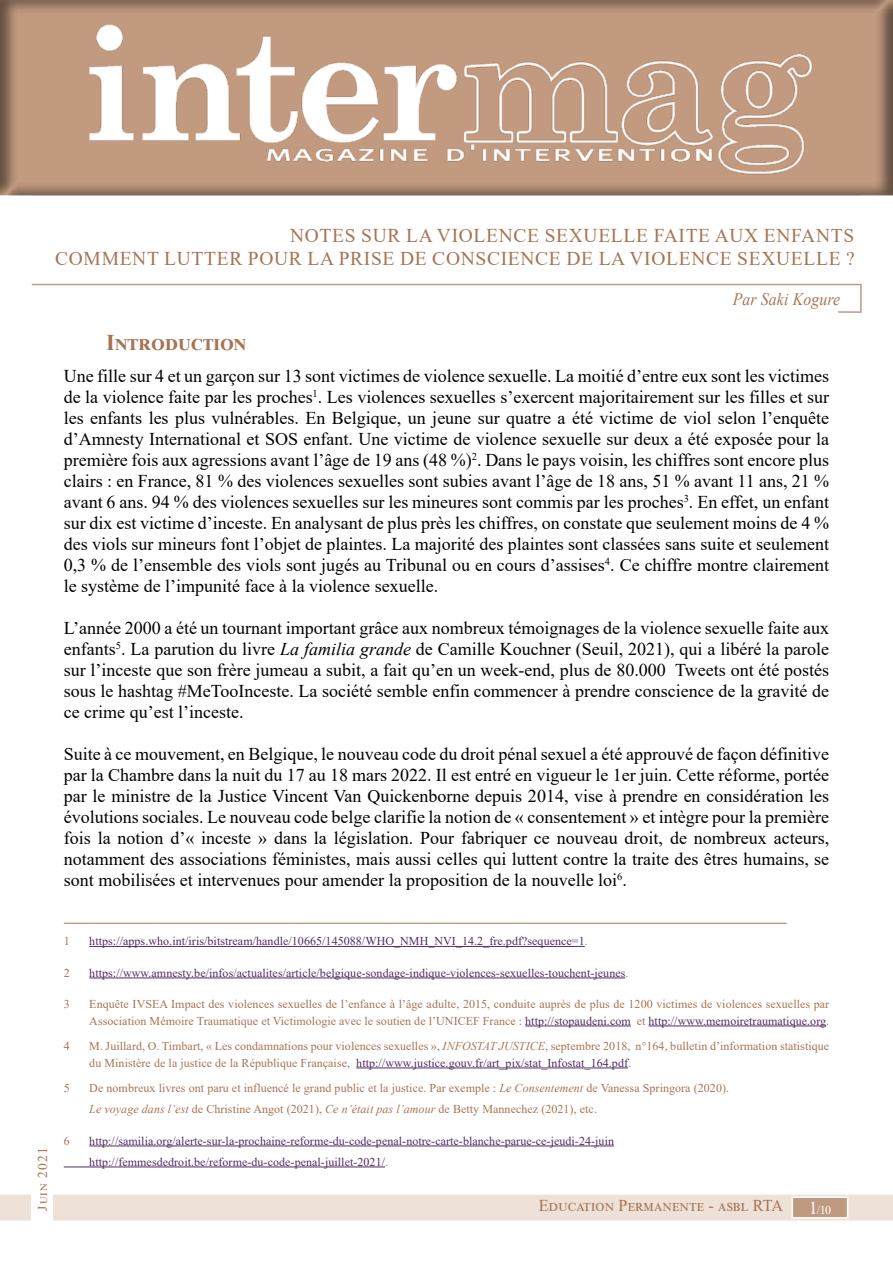
<style>
.page{position:relative;width:893px;height:1263px;background:#fff}
.page>*{position:absolute;margin:0;border:0;box-sizing:border-box;transform-origin:0 0}
.t1{font:700 22.5px "Times New Roman";color:#a67453}
.t2{font:19.5px/23.4px "Times New Roman";letter-spacing:.035em;color:#a67453;text-align:right}
.t3{font:18px/21px "Times New Roman";color:#000;text-align:justify}
.t4{font:italic 17.55px "Times New Roman";letter-spacing:.01em;color:#a67453;scale:.9 1}
.t5{font:16.5px "Times New Roman";letter-spacing:.01em;color:#a67453}
.t6{font:13.5px "Times New Roman";letter-spacing:.08em;color:#a67453}
.t7{font:12px/16.5px "Times New Roman";letter-spacing:.005em;color:#a67453}
.t8{font:12px/21px "Times New Roman";letter-spacing:.005em;color:#522b64}
.t9{font:12px "Times New Roman";color:#fff}
.s1{font-style:italic}
.s2{color:#a67453}
.s3{color:#522b64}
.s4{font-size:18px}
</style>
<div class="page">
<div style="left:0;top:1195px;width:893px;height:25px;background:#eee1d7"></div>
<hr style="left:32px;top:284px;width:829px;height:1px;background:#c19a7f">
<svg style="left:836px;top:283px;width:26px;height:30px"></svg>
<div style="left:792px;top:1197px;width:56px;height:21px;background:#bf9a81"></div>
<div style="left:792px;top:1196px;width:56px;height:22px;border:2px solid #fff"></div>
<div style="left:32px;top:1096px;width:21px;height:127px;background:#fff"></div>
<hr style="left:64px;top:923px;width:723px;height:1px;background:#a67453">
<hr style="left:89px;top:946px;width:496px;height:1px;background:#522b64">
<hr style="left:89px;top:978px;width:536px;height:1px;background:#522b64">
<hr style="left:525px;top:1026px;width:106px;height:1px;background:#522b64">
<hr style="left:649px;top:1026px;width:177px;height:1px;background:#522b64">
<hr style="left:356px;top:1068px;width:272px;height:1px;background:#522b64">
<hr style="left:89px;top:1146px;width:525px;height:1px;background:#522b64">
<hr style="left:64px;top:1167px;width:321px;height:1px;background:#522b64">
<div style="left:0;top:0;width:893px;height:197px;background:#000;opacity:.5"></div>
<img style="left:23px;top:0;width:842px;height:197px">
<p class="t2" style="left:55px;top:223px;width:801px">NOTES SUR LA VIOLENCE SEXUELLE FAITE AUX ENFANTS<br>COMMENT LUTTER POUR LA PRISE DE CONSCIENCE DE LA VIOLENCE SEXUELLE ?</p>
<p class="t4" style="left:733px;top:287px;width:121px">Par Saki Kogure</p>
<p class="t1" style="left:106px;top:327px;width:142px">Introduction</p>
<p class="t3" style="left:64px;top:365px;width:767px">Une fille sur 4 et un garçon sur 13 sont victimes de violence sexuelle. La moitié d’entre eux sont les victimes de la violence faite par les proches<sup>1</sup>. Les violences sexuelles s’exercent majoritairement sur les filles et sur les enfants les plus vulnérables. En Belgique, un jeune sur quatre a été victime de viol selon l’enquête d’Amnesty International et SOS enfant. Une victime de violence sexuelle sur deux a été exposée pour la première fois aux agressions avant l’âge de 19 ans (48 %)<sup>2</sup>. Dans le pays voisin, les chiffres sont encore plus clairs : en France, 81 % des violences sexuelles sont subies avant l’âge de 18 ans, 51 % avant 11 ans, 21 % avant 6 ans. 94 % des violences sexuelles sur les mineures sont commis par les proches<sup>3</sup>. En effet, un enfant sur dix est victime d’inceste. En analysant de plus près les chiffres, on constate que seulement moins de 4 % des viols sur mineurs font l’objet de plaintes. La majorité des plaintes sont classées sans suite et seulement 0,3 % de l’ensemble des viols sont jugés au Tribunal ou en cours d’assises<sup>4</sup>. Ce chiffre montre clairement le système de l’impunité face à la violence sexuelle.</p>
<p class="t3" style="left:64px;top:617px;width:767px">L’année 2000 a été un tournant important grâce aux nombreux témoignages de la violence sexuelle faite aux enfants<sup>5</sup>. La parution du livre <span class="s1">La familia grande</span> de Camille Kouchner (Seuil, 2021), qui a libéré la parole sur l’inceste que son frère jumeau a subit, a fait qu’en un week-end, plus de 80.000 Tweets ont été postés sous le hashtag #MeTooInceste. La société semble enfin commencer à prendre conscience de la gravité de ce crime qu’est l’inceste.</p>
<p class="t3" style="left:64px;top:743px;width:767px">Suite à ce mouvement, en Belgique, le nouveau code du droit pénal sexuel a été approuvé de façon définitive par la Chambre dans la nuit du 17 au 18 mars 2022. Il est entré en vigueur le 1er juin. Cette réforme, portée par le ministre de la Justice Vincent Van Quickenborne depuis 2014, vise à prendre en considération les évolutions sociales. Le nouveau code belge clarifie la notion de « consentement » et intègre pour la première fois la notion d’« inceste » dans la législation. Pour fabriquer ce nouveau droit, de nombreux acteurs, notamment des associations féministes, mais aussi celles qui luttent contre la traite des êtres humains, se sont mobilisées et intervenues pour amender la proposition de la nouvelle loi<sup>6</sup>.</p>
<p class="t6" style="left:33px;top:1211px;width:65px;rotate:-90deg">Juin 2021</p>
<p class="t7" style="left:64px;top:932px;width:7px">1</p>
<p class="t8" style="left:89px;top:930px;width:500px">https://apps.who.int/iris/bitstream/handle/10665/145088/WHO_NMH_NVI_14.2_fre.pdf?sequence=1<span class="s2">.</span></p>
<p class="t7" style="left:64px;top:964px;width:7px">2</p>
<p class="t8" style="left:89px;top:962px;width:541px">https://www.amnesty.be/infos/actualites/article/belgique-sondage-indique-violences-sexuelles-touchent-jeunes<span class="s2">.</span></p>
<p class="t7" style="left:64px;top:995px;width:7px">3</p>
<p class="t7" style="left:89px;top:995px;width:741px">Enquête IVSEA Impact des violences sexuelles de l’enfance à l’âge adulte, 2015, conduite auprès de plus de 1200 victimes de violences sexuelles par<br>Association Mémoire Traumatique et Victimologie avec le soutien de l’UNICEF France : <span class="s3">http://stopaudeni.com</span> et <span class="s3">http://www.memoiretraumatique.org</span>.</p>
<p class="t7" style="left:64px;top:1037px;width:7px">4</p>
<p class="t7" style="left:89px;top:1037px;width:741px">M. Juillard, O. Timbart, « Les condamnations pour violences sexuelles », <span class="s1">INFOSTAT JUSTICE</span>, septembre 2018, n°164, bulletin d’information statistique du Ministère de la justice de la République Française, <span class="s3">http://www.justice.gouv.fr/art_pix/stat_Infostat_164.pdf</span>.</p>
<p class="t7" style="left:64px;top:1079px;width:7px">5</p>
<p class="t7" style="left:89px;top:1077px;width:641px;line-height:21px">De nombreux livres ont paru et influencé le grand public et la justice. Par exemple : <span class="s1">Le Consentement</span> de Vanessa Springora (2020).<br><span class="s1">Le voyage dans l’est</span> de Christine Angot (2021), <span class="s1">Ce n’était pas l’amour</span> de Betty Mannechez (2021), etc.</p>
<p class="t7" style="left:64px;top:1132px;width:7px">6</p>
<p class="t8" style="left:89px;top:1130px;width:526px">http://samilia.org/alerte-sur-la-prochaine-reforme-du-code-penal-notre-carte-blanche-parue-ce-jeudi-24-juin http://femmesdedroit.be/reforme-du-code-penal-juillet-2021/<span class="s2">.</span></p>
<p class="t5" style="left:539px;top:1194px;width:246px">Education Permanente - asbl RTA</p>
<p class="t9" style="left:809px;top:1201px;width:24px"><span class="s4">1</span>/10</p>
</div>
